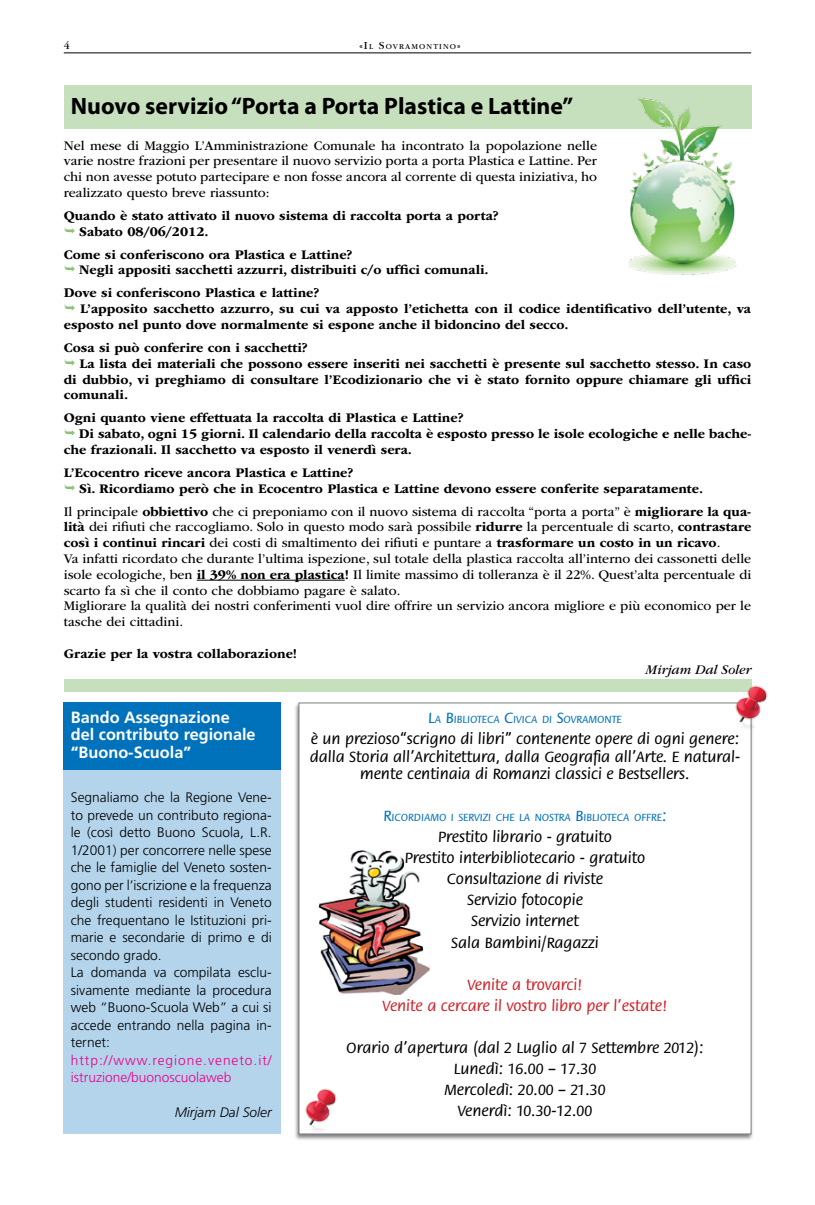
<style>
.page{position:relative;width:815px;height:1205px;background:#fff}
.page>*{position:absolute;margin:0;border:0;box-sizing:border-box;transform-origin:0 0}
.t1{font:700 23.75px "Myriad Pro";color:#000}
.t2{font:500 16.25px/21px "Flora Std";color:#000;text-align:center}
.t3{font:500 16.25px/21px "Flora Std";color:#d2232a;text-align:center}
.t4{font:700 16.25px/17.5px "Frutiger LT Std";color:#fff}
.t5{font:700 13.75px/15.9px "ITC Garamond Std";color:#000}
.t6{font:13.75px/15.9px "ITC Garamond Std";color:#000;text-align:justify}
.t7{font:300 13.75px/17.5px "Frutiger LT Std";color:#000}
.t8{font:300 13.75px/17.5px "Frutiger LT Std";color:#ec008c}
.t9{font:italic 13.75px "ITC Garamond Std";color:#000}
.t10{font:italic 300 13.75px "Frutiger LT Std";color:#000}
.t11{font:500 11.38px "Flora Std";color:#0072bc}
.t12{font:11.25px "ITC Garamond Std";color:#000}
.t13{font:7.88px "ITC Garamond Std";letter-spacing:.145em;color:#000}
.s1{font-size:11.25px}
.s2{font-weight:700}
.s3{font-size:16.25px}
</style>
<div class="page">
<div style="left:64px;top:754px;width:217px;height:380px;background:#b3d4eb"></div>
<div style="left:294px;top:702px;width:460px;height:439px;background:#000;opacity:.5"></div>
<div style="left:299px;top:703px;width:452px;height:431px;background:#fff"></div>
<img style="left:318px;top:851px;width:112px;height:143px">
<hr style="left:197px;top:580px;width:148px;height:1px;background:#000">
<div style="left:64px;top:85px;width:687px;height:44px;background:#c6dfbd"></div>
<img style="left:628px;top:97px;width:109px;height:178px">
<div style="left:64px;top:679px;width:687px;height:13px;background:#c6dfbd"></div>
<img style="left:735px;top:684px;width:32px;height:47px">
<img style="left:305px;top:1088px;width:32px;height:46px">
<div style="left:64px;top:703px;width:217px;height:67px;background:#0072bc"></div>
<hr style="left:64px;top:53px;width:687px;height:1px;background:#000">
<p class="t12" style="left:64px;top:39px;width:7px">4</p>
<p class="t13" style="left:359px;top:42px;width:103px"><span class="s1">«I</span>L <span class="s1">S</span>OVRAMONTINO<span class="s1">»</span></p>
<h1 class="t1" style="left:71px;top:91px;width:504px">Nuovo servizio “Porta a Porta Plastica e Lattine”</h1>
<p class="t6" style="left:64px;top:137px;width:535px">Nel mese di Maggio L’Amministrazione Comunale ha incontrato la popolazione nelle varie nostre frazioni per presentare il nuovo servizio porta a porta Plastica e Lattine. Per chi non avesse potuto partecipare e non fosse ancora al corrente di questa iniziativa, ho realizzato questo breve riassunto:</p>
<p class="t5" style="left:79px;top:208px;width:421px;text-indent:-15px">Quando è stato attivato il nuovo sistema di raccolta porta a porta?<br>Sabato 08/06/2012.</p>
<p class="t5" style="left:79px;top:246px;width:411px;text-indent:-15px">Come si conferiscono ora Plastica e Lattine?<br>Negli appositi sacchetti azzurri, distribuiti c/o uffici comunali.</p>
<p class="t5" style="left:64px;top:285px;width:257px">Dove si conferiscono Plastica e lattine?</p>
<p class="t5" style="left:80px;top:301px;width:672px">L’apposito sacchetto azzurro, su cui va apposto l’etichetta con il codice identificativo dell’utente, va</p>
<p class="t5" style="left:64px;top:317px;width:506px">esposto nel punto dove normalmente si espone anche il bidoncino del secco.</p>
<p class="t5" style="left:64px;top:340px;width:245px">Cosa si può conferire con i sacchetti?</p>
<p class="t5" style="left:79px;top:355px;width:673px">La lista dei materiali che possono essere inseriti nei sacchetti è presente sul sacchetto stesso. In caso</p>
<p class="t5" style="left:64px;top:371px;width:689px">di dubbio, vi preghiamo di consultare l’Ecodizionario che vi è stato fornito oppure chiamare gli uffici</p>
<p class="t5" style="left:64px;top:387px;width:66px">comunali.</p>
<p class="t5" style="left:64px;top:410px;width:401px">Ogni quanto viene effettuata la raccolta di Plastica e Lattine?</p>
<p class="t5" style="left:79px;top:426px;width:674px">Di sabato, ogni 15 giorni. Il calendario della raccolta è esposto presso le isole ecologiche e nelle bache-</p>
<p class="t5" style="left:64px;top:442px;width:350px">che frazionali. Il sacchetto va esposto il venerdì sera.</p>
<p class="t5" style="left:79px;top:464px;width:626px;text-indent:-15px">L’Ecocentro riceve ancora Plastica e Lattine?<br>Sì. Ricordiamo però che in Ecocentro Plastica e Lattine devono essere conferite separatamente.</p>
<p class="t6" style="left:64px;top:503px;width:689px;text-align:left">Il principale <span class="s2">obbiettivo</span> che ci preponiamo con il nuovo sistema di raccolta “porta a porta” è <span class="s2">migliorare la qua&shy;lità</span> dei rifiuti che raccogliamo. Solo in questo modo sarà possibile <span class="s2">ridurre</span> la percentuale di scarto, <span class="s2">contrastare così i continui rincari</span> dei costi di smaltimento dei rifiuti e puntare a <span class="s2">trasformare un costo in un ricavo</span>.<br>Va infatti ricordato che durante l’ultima ispezione, sul totale della plastica raccolta all’interno dei cassonetti delle isole ecologiche, ben <span class="s2">il 39% non era plastica!</span> Il limite massimo di tolleranza è il 22%. Quest’alta percentuale di scarto fa sì che il conto che dobbiamo pagare è salato.<br>Migliorare la qualità dei nostri conferimenti vuol dire offrire un servizio ancora migliore e più economico per le tasche dei cittadini.</p>
<p class="t5" style="left:64px;top:645px;width:235px">Grazie per la vostra collaborazione!</p>
<p class="t9" style="left:646px;top:662px;width:107px">Mirjam Dal Soler</p>
<p class="t4" style="left:71px;top:708px;width:186px">Bando Assegnazione del contributo regionale “Buono-Scuola”</p>
<p class="t7" style="left:71px;top:789px;width:202px">Segnaliamo che la Regione Vene&shy;to prevede un contributo regiona&shy;le (così detto Buono Scuola, L.R.<br>1/2001) per concorrere nelle spese che le famiglie del Veneto sosten&shy;gono per l’iscrizione e la frequenza degli studenti residenti in Veneto che frequentano le Istituzioni pri&shy;marie e secondarie di primo e di secondo grado.<br>La domanda va compilata esclu&shy;sivamente mediante la procedura web “Buono-Scuola Web” a cui si accede entrando nella pagina in&shy;ternet:</p>
<p class="t8" style="left:71px;top:1051px;width:202px">http://www.regione.veneto.it/ istruzione/buonoscuolaweb</p>
<p class="t10" style="left:175px;top:1105px;width:99px">Mirjam Dal Soler</p>
<p class="t11" style="left:428px;top:713px;width:195px"><span class="s3">L</span>A <span class="s3">B</span>IBLIOTECA <span class="s3">C</span>IVICA DI <span class="s3">S</span>OVRAMONTE</p>
<p class="t2" style="left:310px;top:730px;width:432px;line-height:17.5px">è un prezioso“scrigno di libri” contenente opere di ogni genere: dalla Storia all’Architettura, dalla Geografia all’Arte. E natural&shy;mente centinaia di Romanzi classici e Bestsellers.</p>
<p class="t11" style="left:383px;top:811px;width:285px"><span class="s3">R</span>ICORDIAMO I SERVIZI CHE LA NOSTRA <span class="s3">B</span>IBLIOTECA OFFRE<span class="s3">:</span></p>
<p class="t2" style="left:405px;top:827px;width:242px">Prestito librario - gratuito<br>Prestito interbibliotecario - gratuito<br>Consultazione di riviste<br>Servizio fotocopie<br>Servizio internet<br>Sala Bambini/Ragazzi</p>
<p class="t3" style="left:382px;top:974px;width:287px">Venite a trovarci!<br>Venite a cercare il vostro libro per l’estate!</p>
<p class="t2" style="left:346px;top:1037px;width:359px">Orario d’apertura (dal 2 Luglio al 7 Settembre 2012):<br>Lunedì: 16.00 – 17.30<br>Mercoledì: 20.00 – 21.30<br>Venerdì: 10.30-12.00</p>
</div>
